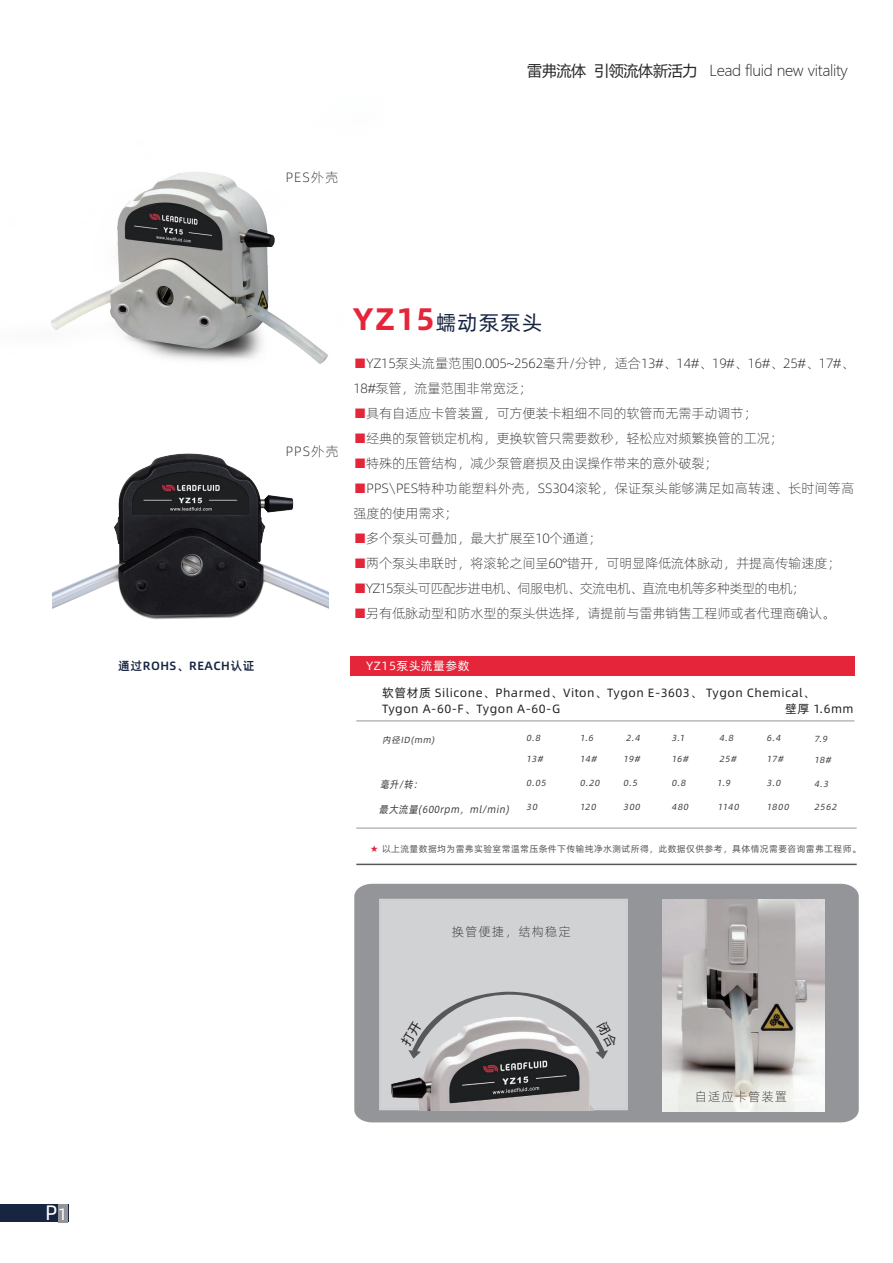
<style>
.page{position:relative;width:893px;height:1263px;background:#fff}
.page>*{position:absolute;margin:0;border:0;box-sizing:border-box;transform-origin:0 0}
.t1{font:21px "Alibaba Pu Hui Ti R";letter-spacing:.04em;color:#172541}
.t2{font:21px "Alibaba Pu Hui Ti R";color:#fff}
.t3{font:15px "Microsoft Ya Hei UI Light";letter-spacing:-.02em;color:#262727}
.t4{font:13.5px/25px "Alibaba Pu Hui Ti L";letter-spacing:-.02em;color:#231f20}
.t5{font:13.5px/25px "Alibaba Pu Hui Ti L";letter-spacing:.005em;color:#231f20}
.t6{font:13.5px "Alibaba Pu Hui Ti L";letter-spacing:-.06em;color:#231f20}
.t7{font:12.6px "Alibaba Pu Hui Ti L";letter-spacing:.08em;color:#231f20}
.t8{font:12px/16.5px "Alibaba Pu Hui Ti R";letter-spacing:.04em;color:#231f20}
.t9{font:12px "Alibaba Pu Hui Ti M";letter-spacing:.04em;color:#172541}
.t10{font:12px "Alibaba Pu Hui Ti R";letter-spacing:.04em;color:#fff}
.t11{font:italic 10.35px "Alibaba Pu Hui Ti R";color:#3e3e3f;scale:.93 1}
.t12{font:italic 10.35px "Alibaba Pu Hui Ti R";color:#3e3e3f;scale:.89 1}
.t13{font:9px "Alibaba Pu Hui Ti R";letter-spacing:.04em;color:#57585a}
.t14{font:italic 8.85px "Alibaba Pu Hui Ti R";color:#3e3e3f}
.s1{font-family:"Microsoft Ya Hei UI"}
.s2{font-family:"Alibaba Pu Hui Ti B";font-size:31.2px;color:#e52539}
.s3{color:#e52539}
.s4{font-size:16.5px}
</style>
<div class="page">
<div style="left:350px;top:657px;width:504px;height:19px;background:#e52539"></div>
<hr style="left:356px;top:720px;width:498px;height:1px;background:#939598">
<hr style="left:356px;top:828px;width:501px;height:1px;background:#939598">
<hr style="left:356px;top:864px;width:501px;height:1px;background:#57585a">
<div style="left:354px;top:884px;width:505px;height:238px;background:#939598"></div>
<div style="left:379px;top:899px;width:249px;height:211px;background:#d1d2d4"></div>
<img style="left:663px;top:900px;width:161px;height:211px">
<div style="left:0;top:1204px;width:68px;height:18px;background:#172541"></div>
<div style="left:58px;top:1204px;width:10px;height:18px;background:#939598"></div>
<img style="left:52px;top:453px;width:276px;height:167px">
<img style="left:51px;top:172px;width:277px;height:192px">
<img style="left:378px;top:983px;width:248px;height:128px">
<svg style="left:399px;top:991px;width:219px;height:68px"></svg>
<p class="t4" style="left:286px;top:164px;width:54px">PES外壳</p>
<p class="t3" style="left:527px;top:61px;width:322px"><span class="s1">雷弗流体 引领流体新活力</span> Lead fluid new vitality</p>
<p class="t9" style="left:118px;top:657px;width:138px">通过ROHS、REACH认证</p>
<p class="t4" style="left:286px;top:437px;width:55px">PPS外壳</p>
<h1 class="t1" style="left:353px;top:307px;width:191px"><span class="s2">YZ15</span>蠕动泵泵头</h1>
<p class="t4" style="left:354px;top:350px;width:502px"><span class="s3">■</span>YZ15泵头流量范围0.005~2562毫升/分钟，适合13#、14#、19#、16#、25#、17#、<br>18#泵管，流量范围非常宽泛；</p>
<p class="t4" style="left:354px;top:400px;width:405px"><span class="s3">■</span>具有自适应卡管装置，可方便装卡粗细不同的软管而无需手动调节；</p>
<p class="t4" style="left:354px;top:425px;width:431px"><span class="s3">■</span>经典的泵管锁定机构，更换软管只需要数秒，轻松应对频繁换管的工况；</p>
<p class="t4" style="left:354px;top:450px;width:366px"><span class="s3">■</span>特殊的压管结构，减少泵管磨损及由误操作带来的意外破裂；</p>
<p class="t5" style="left:354px;top:475px;width:502px"><span class="s3">■</span>PPS\PES特种功能塑料外壳，SS304滚轮，保证泵头能够满足如高转速、长时间等高强度的使用需求；</p>
<p class="t4" style="left:354px;top:525px;width:250px"><span class="s3">■</span>多个泵头可叠加，最大扩展至10个通道；</p>
<p class="t4" style="left:354px;top:550px;width:489px"><span class="s3">■</span>两个泵头串联时，将滚轮之间呈60°错开，可明显降低流体脉动，并提高传输速度；</p>
<p class="t6" style="left:354px;top:578px;width:453px"><span class="s3">■</span>YZ15泵头可匹配步进电机、伺服电机、交流电机、直流电机等多种类型的电机；</p>
<p class="t4" style="left:354px;top:600px;width:483px"><span class="s3">■</span>另有低脉动型和防水型的泵头供选择，请提前与雷弗销售工程师或者代理商确认。</p>
<p class="t10" style="left:366px;top:657px;width:105px">YZ15泵头流量参数</p>
<p class="t8" style="left:382px;top:683px;width:434px">软管材质 Silicone、Pharmed、Viton、Tygon E-3603、 Tygon Chemical、<br>Tygon A-60-F、Tygon A-60-G</p>
<p class="t8" style="left:785px;top:700px;width:70px">壁厚 1.6mm</p>
<p class="t14" style="left:382px;top:733px;width:56px">内径ID(mm)</p>
<p class="t14" style="left:526px;top:732px;width:18px">0.8</p>
<p class="t14" style="left:580px;top:732px;width:17px">1.6</p>
<p class="t14" style="left:626px;top:732px;width:18px">2.4</p>
<p class="t14" style="left:671px;top:732px;width:17px">3.1</p>
<p class="t14" style="left:719px;top:732px;width:18px">4.8</p>
<p class="t14" style="left:767px;top:732px;width:18px">6.4</p>
<p class="t14" style="left:814px;top:732px;width:17px">7.9</p>
<p class="t14" style="left:526px;top:752px;width:20px">13#</p>
<p class="t14" style="left:580px;top:752px;width:20px">14#</p>
<p class="t14" style="left:623px;top:752px;width:20px">19#</p>
<p class="t14" style="left:671px;top:752px;width:20px">16#</p>
<p class="t14" style="left:719px;top:752px;width:21px">25#</p>
<p class="t14" style="left:767px;top:752px;width:20px">17#</p>
<p class="t14" style="left:814px;top:753px;width:20px">18#</p>
<p class="t14" style="left:526px;top:776px;width:23px">0.05</p>
<p class="t14" style="left:580px;top:776px;width:24px">0.20</p>
<p class="t14" style="left:623px;top:776px;width:18px">0.5</p>
<p class="t14" style="left:671px;top:776px;width:18px">0.8</p>
<p class="t14" style="left:717px;top:776px;width:17px">1.9</p>
<p class="t14" style="left:767px;top:776px;width:18px">3.0</p>
<p class="t14" style="left:814px;top:777px;width:18px">4.3</p>
<p class="t14" style="left:526px;top:800px;width:15px">30</p>
<p class="t14" style="left:580px;top:800px;width:20px">120</p>
<p class="t14" style="left:623px;top:800px;width:20px">300</p>
<p class="t14" style="left:671px;top:800px;width:21px">480</p>
<p class="t14" style="left:718px;top:800px;width:25px">1140</p>
<p class="t14" style="left:767px;top:800px;width:26px">1800</p>
<p class="t14" style="left:814px;top:800px;width:26px">2562</p>
<p class="t12" style="left:380px;top:776px;width:52px">毫升/转：</p>
<p class="t11" style="left:379px;top:801px;width:144px">最大流量(600rpm，ml/min)</p>
<p class="t13" style="left:370px;top:842px;width:492px"><span class="s3">★</span> 以上流量数据均为雷弗实验室常温常压条件下传输纯净水测试所得，此数据仅供参考，具体情况需要咨询雷弗工程师。</p>
<p class="t7" style="left:452px;top:922px;width:121px">换管便捷，结构稳定</p>
<h1 class="t2" style="left:45px;top:1197px;width:24px">P<span class="s4">1</span></h1>
<p class="t7" style="left:695px;top:1087px;width:94px">自适应卡管装置</p>
</div>
